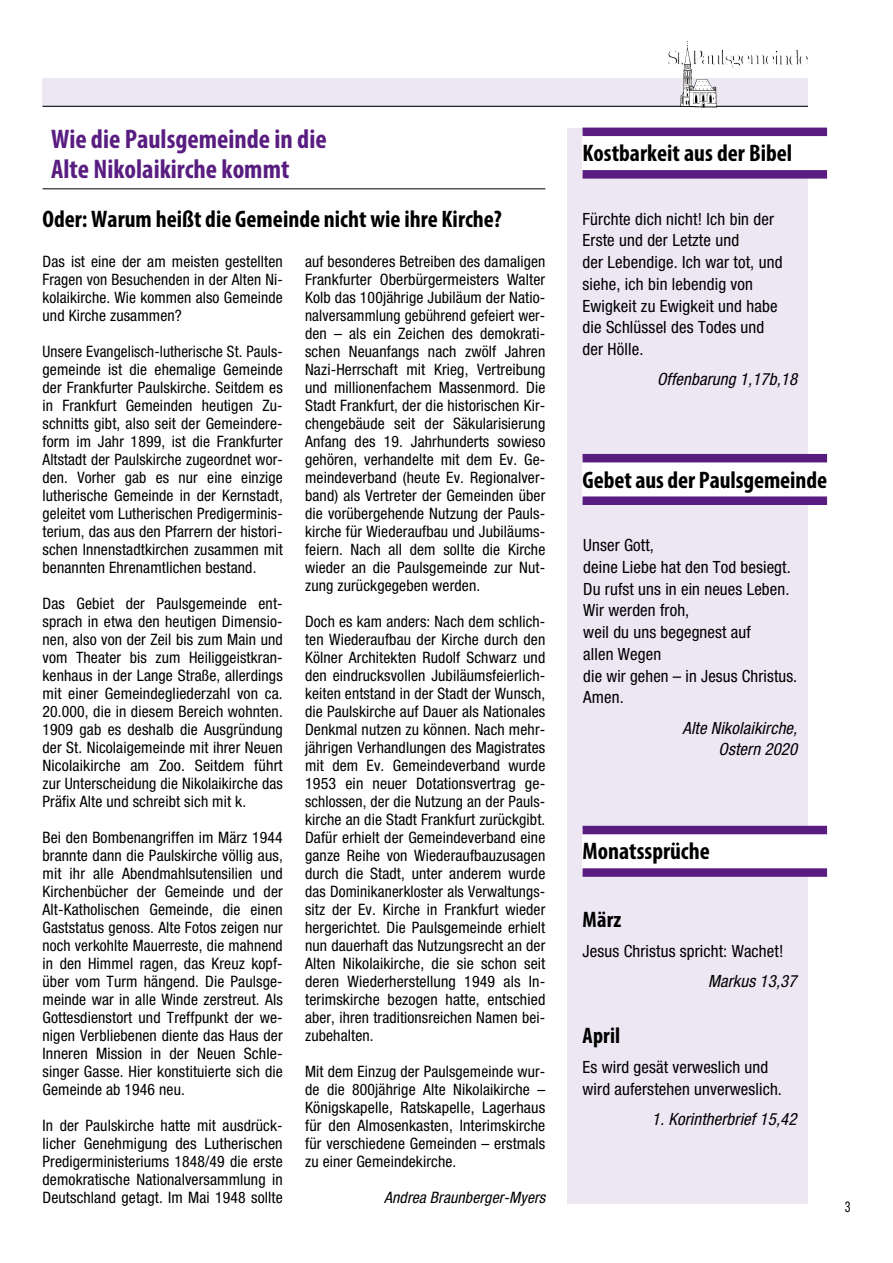
<style>
.page{position:relative;width:893px;height:1263px;background:#fff}
.page>*{position:absolute;margin:0;border:0;box-sizing:border-box;transform-origin:0 0}
.Grundtext{font:700 condensed 27px/30px "Myriad Pro";color:#591d81}
.Grundtext-2{font:700 condensed 24px "Myriad Pro";color:#000}
.Grundtext-3{font:700 condensed 22.5px "Myriad Pro";letter-spacing:.01em;color:#000}
.Grundtext-4{font:condensed 16.8px/21.8px "Helvetica Neue LT Std";letter-spacing:.01em;color:#000}
.Grundtext-5{font:italic condensed 16.8px "Helvetica Neue LT Std";letter-spacing:.01em;color:#000}
.Grundtext_Grundlinie{font:condensed 15.75px/18px "Helvetica Neue LT Std";letter-spacing:.01em;color:#000;text-align:justify}
.Grundtext_Grundlinie-2{font:italic condensed 15.75px "Helvetica Neue LT Std";letter-spacing:.01em;color:#000}
.t1{font:condensed 15px "Helvetica Neue LT Std";color:#000;scale:.8 1}
</style>
<div class="page">
<div style="left:43px;top:78px;width:765px;height:29px;background:#ece7f3"></div>
<hr style="left:43px;top:106px;width:765px;height:1px;background:#000">
<svg style="left:667px;top:48px;width:141px;height:59px"></svg>
<div style="left:568px;top:128px;width:240px;height:1075px;background:#ece7f3"></div>
<div style="left:583px;top:458px;width:244px;height:43px;background:#fff"></div>
<div style="left:583px;top:454px;width:244px;height:8px;background:#591d81"></div>
<div style="left:583px;top:496px;width:244px;height:9px;background:#591d81"></div>
<div style="left:583px;top:132px;width:246px;height:42px;background:#fff"></div>
<div style="left:583px;top:128px;width:244px;height:8px;background:#591d81"></div>
<div style="left:583px;top:170px;width:244px;height:9px;background:#591d81"></div>
<div style="left:583px;top:829px;width:244px;height:43px;background:#fff"></div>
<div style="left:583px;top:826px;width:244px;height:8px;background:#591d81"></div>
<div style="left:583px;top:868px;width:244px;height:9px;background:#591d81"></div>
<hr style="left:43px;top:188px;width:502px;height:1px;background:#000">
<p class="Grundtext" style="left:51px;top:123px;width:277px">Wie die Paulsgemeinde in die<br>Alte Nikolaikirche kommt</p>
<p class="Grundtext-2" style="left:43px;top:204px;width:461px">Oder: Warum heißt die Gemeinde nicht wie ihre Kirche?</p>
<p class="Grundtext_Grundlinie" style="left:43px;top:253px;width:242px">Das ist eine der am meisten gestellten Fragen von Besuchenden in der Alten Ni&shy;kolaikirche. Wie kommen also Gemeinde und Kirche zusammen?</p>
<p class="Grundtext_Grundlinie" style="left:43px;top:343px;width:242px">Unsere Evangelisch-lutherische St. Pauls&shy;gemeinde ist die ehemalige Gemeinde der Frankfurter Paulskirche. Seitdem es in Frankfurt Gemeinden heutigen Zu&shy;schnitts gibt, also seit der Gemeindere&shy;form im Jahr 1899, ist die Frankfurter Altstadt der Paulskirche zugeordnet wor&shy;den. Vorher gab es nur eine einzige lutherische Gemeinde in der Kernstadt, geleitet vom Lutherischen Predigerminis&shy;terium, das aus den Pfarrern der histori&shy;schen Innenstadtkirchen zusammen mit benannten Ehrenamtlichen bestand.</p>
<p class="Grundtext_Grundlinie" style="left:43px;top:595px;width:242px">Das Gebiet der Paulsgemeinde ent&shy;sprach in etwa den heutigen Dimensio&shy;nen, also von der Zeil bis zum Main und vom Theater bis zum Heiliggeistkran&shy;kenhaus in der Lange Straße, allerdings mit einer Gemeindegliederzahl von ca.<br>20.000, die in diesem Bereich wohnten.<br>1909 gab es deshalb die Ausgründung der St. Nicolaigemeinde mit ihrer Neuen Nicolaikirche am Zoo. Seitdem führt zur Unterscheidung die Nikolaikirche das Präfix Alte und schreibt sich mit k.</p>
<p class="Grundtext_Grundlinie" style="left:43px;top:829px;width:242px">Bei den Bombenangriffen im März 1944 brannte dann die Paulskirche völlig aus, mit ihr alle Abendmahlsutensilien und Kirchenbücher der Gemeinde und der Alt-Katholischen Gemeinde, die einen Gaststatus genoss. Alte Fotos zeigen nur noch verkohlte Mauerreste, die mahnend in den Himmel ragen, das Kreuz kopf&shy;über vom Turm hängend. Die Paulsge&shy;meinde war in alle Winde zerstreut. Als Gottesdienstort und Treffpunkt der we&shy;nigen Verbliebenen diente das Haus der Inneren Mission in der Neuen Schle&shy;singer Gasse. Hier konstituierte sich die Gemeinde ab 1946 neu.</p>
<p class="Grundtext_Grundlinie" style="left:43px;top:1117px;width:242px">In der Paulskirche hatte mit ausdrück&shy;licher Genehmigung des Lutherischen Predigerministeriums 1848/49 die erste demokratische Nationalversammlung in Deutschland getagt. Im Mai 1948 sollte</p>
<p class="Grundtext_Grundlinie" style="left:305px;top:253px;width:242px">auf besonderes Betreiben des damaligen Frankfurter Oberbürgermeisters Walter Kolb das 100jährige Jubiläum der Natio&shy;nalversammlung gebührend gefeiert wer&shy;den – als ein Zeichen des demokrati&shy;schen Neuanfangs nach zwölf Jahren Nazi-Herrschaft mit Krieg, Vertreibung und millionenfachem Massenmord. Die Stadt Frankfurt, der die historischen Kir&shy;chengebäude seit der Säkularisierung Anfang des 19. Jahrhunderts sowieso gehören, verhandelte mit dem Ev. Ge&shy;meindeverband (heute Ev. Regionalver&shy;band) als Vertreter der Gemeinden über die vorübergehende Nutzung der Pauls&shy;kirche für Wiederaufbau und Jubiläums&shy;feiern. Nach all dem sollte die Kirche wieder an die Paulsgemeinde zur Nut&shy;zung zurückgegeben werden.</p>
<p class="Grundtext_Grundlinie" style="left:305px;top:613px;width:242px">Doch es kam anders: Nach dem schlich&shy;ten Wiederaufbau der Kirche durch den Kölner Architekten Rudolf Schwarz und den eindrucksvollen Jubiläumsfeierlich&shy;keiten entstand in der Stadt der Wunsch, die Paulskirche auf Dauer als Nationales Denkmal nutzen zu können. Nach mehr&shy;jährigen Verhandlungen des Magistrates mit dem Ev. Gemeindeverband wurde 1953 ein neuer Dotationsvertrag ge&shy;schlossen, der die Nutzung an der Pauls&shy;kirche an die Stadt Frankfurt zurückgibt.<br>Dafür erhielt der Gemeindeverband eine ganze Reihe von Wiederaufbauzusagen durch die Stadt, unter anderem wurde das Dominikanerkloster als Verwaltungs&shy;sitz der Ev. Kirche in Frankfurt wieder hergerichtet. Die Paulsgemeinde erhielt nun dauerhaft das Nutzungsrecht an der Alten Nikolaikirche, die sie schon seit deren Wiederherstellung 1949 als In&shy;terimskirche bezogen hatte, entschied aber, ihren traditionsreichen Namen bei&shy;zubehalten.</p>
<p class="Grundtext_Grundlinie" style="left:305px;top:1063px;width:242px">Mit dem Einzug der Paulsgemeinde wur&shy;de die 800jährige Alte Nikolaikirche – Königskapelle, Ratskapelle, Lagerhaus für den Almosenkasten, Interimskirche für verschiedene Gemeinden – erstmals zu einer Gemeindekirche.</p>
<p class="Grundtext_Grundlinie-2" style="left:384px;top:1189px;width:163px">Andrea Braunberger-Myers</p>
<p class="Grundtext-2" style="left:583px;top:138px;width:211px">Kostbarkeit aus der Bibel</p>
<p class="Grundtext-4" style="left:583px;top:208px;width:201px">Fürchte dich nicht! Ich bin der<br>Erste und der Letzte und<br>der Lebendige. Ich war tot, und siehe, ich bin lebendig von<br>Ewigkeit zu Ewigkeit und habe die Schlüssel des Todes und der Hölle.</p>
<p class="Grundtext-5" style="left:657px;top:370px;width:142px">Offenbarung 1,17b,18</p>
<p class="Grundtext-2" style="left:583px;top:465px;width:246px">Gebet aus der Paulsgemeinde</p>
<p class="Grundtext-4" style="left:583px;top:534px;width:72px">Unser Gott,</p>
<p class="Grundtext-4" style="left:583px;top:556px;width:209px">deine Liebe hat den Tod besiegt.</p>
<p class="Grundtext-4" style="left:583px;top:578px;width:208px">Du rufst uns in ein neues Leben.</p>
<p class="Grundtext-4" style="left:583px;top:599px;width:108px">Wir werden froh,</p>
<p class="Grundtext-4" style="left:583px;top:621px;width:169px">weil du uns begegnest auf allen Wegen</p>
<p class="Grundtext-4" style="left:583px;top:665px;width:215px">die wir gehen – in Jesus Christus.</p>
<p class="Grundtext-4" style="left:583px;top:686px;width:42px">Amen.</p>
<p class="Grundtext-5" style="left:682px;top:718px;width:116px">Alte Nikolaikirche,</p>
<p class="Grundtext-5" style="left:719px;top:740px;width:80px">Ostern 2020</p>
<p class="Grundtext-2" style="left:583px;top:835px;width:129px">Monatssprüche</p>
<p class="Grundtext-3" style="left:583px;top:905px;width:40px">März</p>
<p class="Grundtext-4" style="left:583px;top:940px;width:202px">Jesus Christus spricht: Wachet!</p>
<p class="Grundtext-5" style="left:708px;top:971px;width:90px">Markus 13,37</p>
<p class="Grundtext-3" style="left:583px;top:1021px;width:39px">April</p>
<p class="Grundtext-4" style="left:583px;top:1056px;width:201px">Es wird gesät verweslich und wird auferstehen unverweslich.</p>
<p class="Grundtext-5" style="left:652px;top:1109px;width:146px">1. Korintherbrief 15,42</p>
<p class="t1" style="left:845px;top:1198px;width:9px">3</p>
</div>
